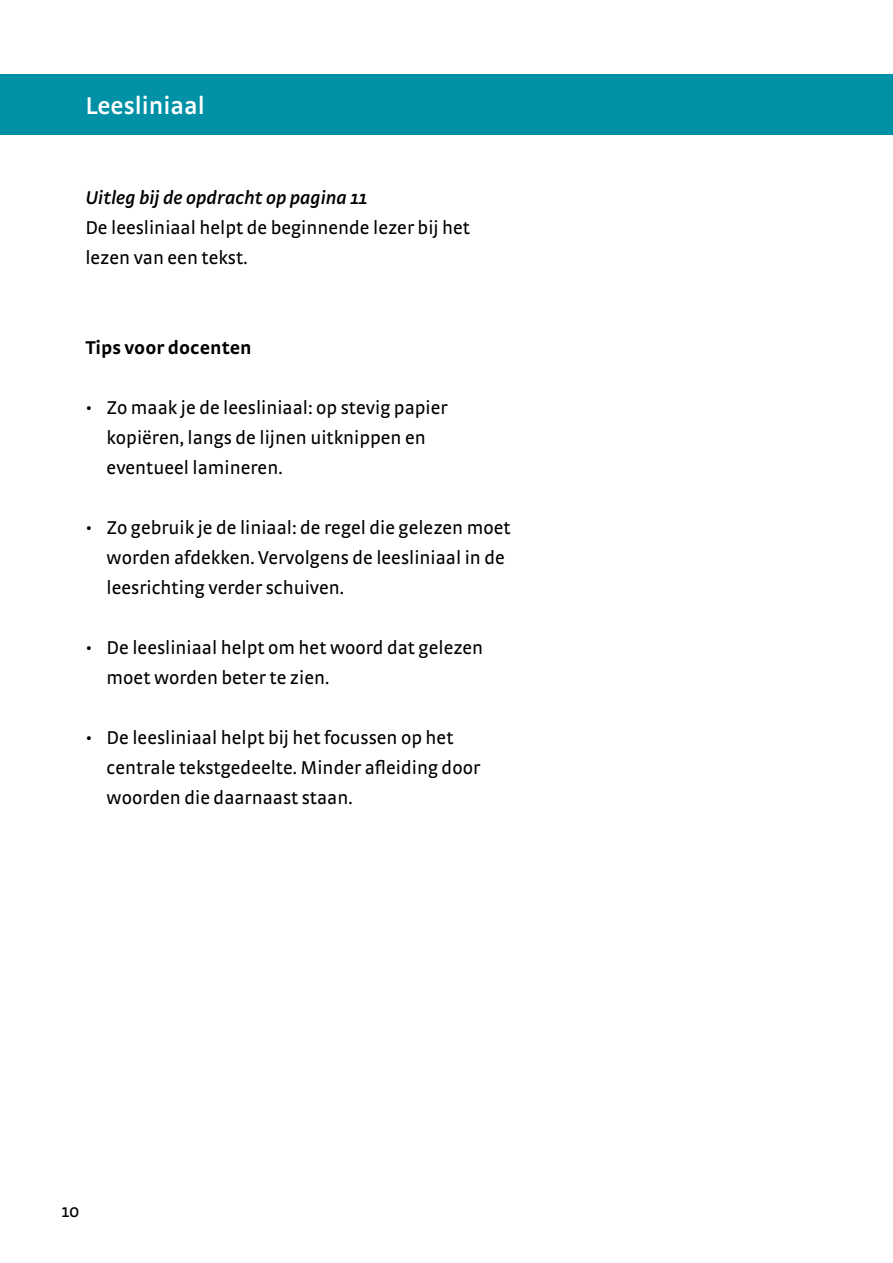
<style>
.page{position:relative;width:893px;height:1263px;background:#fff}
.page>*{position:absolute;margin:0;border:0;box-sizing:border-box;transform-origin:0 0}
.t1{font:600 25.5px "Strada OT";color:#fff}
.t2{font:19.5px/30px "Strada OT";color:#000}
.t3{font:italic 600 19.5px "Strada OT";color:#000}
.t4{font:700 19.5px "Strada OT";color:#000}
.t5{font:18.6px "Strada OT";color:#000}
</style>
<div class="page">
<div style="left:0;top:74px;width:893px;height:61px;background:#0091a7"></div>
<h1 class="t1" style="left:85px;top:91px;width:121px">Leesliniaal</h1>
<p class="t3" style="left:85px;top:186px;width:283px">Uitleg bij de opdracht op pagina 11</p>
<p class="t2" style="left:85px;top:213px;width:386px">De leesliniaal helpt de beginnende lezer bij het lezen van een tekst.</p>
<p class="t4" style="left:85px;top:336px;width:168px">Tips voor docenten</p>
<p class="t2" style="left:107px;top:393px;width:343px;text-indent:-21px">• Zo maak je de leesliniaal: op stevig papier kopiëren, langs de lijnen uitknippen en eventueel lamineren.</p>
<p class="t2" style="left:107px;top:513px;width:405px;text-indent:-21px">• Zo gebruik je de liniaal: de regel die gelezen moet worden afdekken. Vervolgens de leesliniaal in de leesrichting verder schuiven.</p>
<p class="t2" style="left:107px;top:633px;width:378px;text-indent:-21px">• De leesliniaal helpt om het woord dat gelezen moet worden beter te zien.</p>
<p class="t2" style="left:107px;top:723px;width:375px;text-indent:-21px">• De leesliniaal helpt bij het focussen op het centrale tekstgedeelte. Minder afleiding door woorden die daarnaast staan.</p>
<p class="t5" style="left:61px;top:1200px;width:20px">10</p>
</div>
